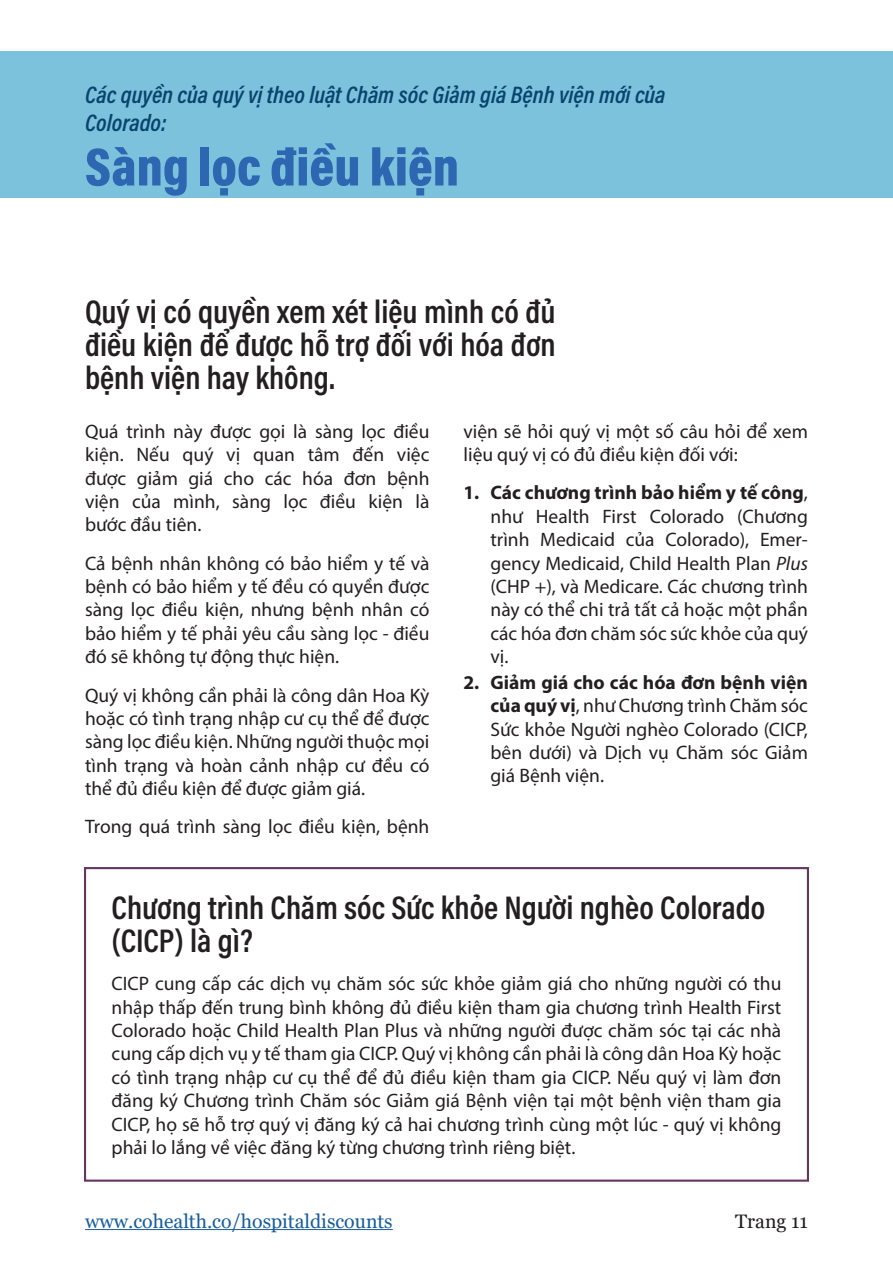
<style>
.page{position:relative;width:893px;height:1263px;background:#fff}
.page>*{position:absolute;margin:0;border:0;box-sizing:border-box;transform-origin:0 0}
.t1{font:900 54px "Acumin Pro Cond";color:#2d66b1}
.t2{font:600 33px/33px "Acumin Pro Cond";color:#231f20}
.t3{font:italic 600 24px/28.8px "Acumin Pro Cond";color:#07456e}
.t4{font:19.5px/23.4px "Myriad Pro";color:#231f20;text-align:justify}
.t5{font:19.5px "Georgia";color:#175d9e}
.t6{font:19.5px "Georgia";color:#231f20}
.s1{font-weight:700}
.s2{font-style:italic}
</style>
<div class="page">
<div style="left:0;top:51px;width:893px;height:147px;background:#7dc2dc"></div>
<div style="left:84px;top:867px;width:725px;height:315px;border:2px solid #653760"></div>
<hr style="left:85px;top:1229px;width:308px;height:1px;background:#175d9e">
<p class="t3" style="left:85px;top:79px;width:582px">Các quyền của quý vị theo luật Chăm sóc Giảm giá Bệnh viện mới của<br>Colorado:</p>
<h1 class="t1" style="left:85px;top:132px;width:376px">Sàng lọc điều kiện</h1>
<h2 class="t2" style="left:85px;top:294px;width:472px;text-align:justify">Quý vị có quyền xem xét liệu mình có đủ điều kiện để được hỗ trợ đối với hóa đơn bệnh viện hay không.</h2>
<p class="t4" style="left:463px;top:419px;width:346px">viện sẽ hỏi quý vị một số câu hỏi để xem liệu quý vị có đủ điều kiện đối với:</p>
<p class="t4" style="left:490px;top:481px;width:319px;text-indent:-27px"><span class="s1">1. Các chương trình bảo hiểm y tế công</span>, như Health First Colorado (Chương trình Medicaid của Colorado), Emer&shy;gency Medicaid, Child Health Plan <span class="s2">Plus </span>(CHP +), và Medicare. Các chương trình này có thể chi trả tất cả hoặc một phần các hóa đơn chăm sóc sức khỏe của quý vị.</p>
<p class="t4" style="left:490px;top:670px;width:319px;text-indent:-27px"><span class="s1">2. Giảm giá cho các hóa đơn bệnh viện của quý vị</span>, như Chương trình Chăm sóc Sức khỏe Người nghèo Colorado (CICP, bên dưới) và Dịch vụ Chăm sóc Giảm giá Bệnh viện.</p>
<p class="t4" style="left:85px;top:419px;width:346px">Quá trình này được gọi là sàng lọc điều kiện. Nếu quý vị quan tâm đến việc được giảm giá cho các hóa đơn bệnh viện của mình, sàng lọc điều kiện là bước đầu tiên.</p>
<p class="t4" style="left:85px;top:551px;width:346px">Cả bệnh nhân không có bảo hiểm y tế và bệnh có bảo hiểm y tế đều có quyền được sàng lọc điều kiện, nhưng bệnh nhân có bảo hiểm y tế phải yêu cầu sàng lọc - điều đó sẽ không tự động thực hiện.</p>
<p class="t4" style="left:85px;top:683px;width:346px">Quý vị không cần phải là công dân Hoa Kỳ hoặc có tình trạng nhập cư cụ thể để được sàng lọc điều kiện. Những người thuộc mọi tình trạng và hoàn cảnh nhập cư đều có thể đủ điều kiện để được giảm giá.</p>
<p class="t4" style="left:85px;top:815px;width:346px">Trong quá trình sàng lọc điều kiện, bệnh</p>
<h2 class="t2" style="left:112px;top:890px;width:655px">Chương trình Chăm sóc Sức khỏe Người nghèo Colorado (CICP) là gì?</h2>
<p class="t4" style="left:112px;top:972px;width:671px">CICP cung cấp các dịch vụ chăm sóc sức khỏe giảm giá cho những người có thu nhập thấp đến trung bình không đủ điều kiện tham gia chương trình Health First Colorado hoặc Child Health Plan Plus và những người được chăm sóc tại các nhà cung cấp dịch vụ y tế tham gia CICP. Quý vị không cần phải là công dân Hoa Kỳ hoặc có tình trạng nhập cư cụ thể để đủ điều kiện tham gia CICP. Nếu quý vị làm đơn đăng ký Chương trình Chăm sóc Giảm giá Bệnh viện tại một bệnh viện tham gia CICP, họ sẽ hỗ trợ quý vị đăng ký cả hai chương trình cùng một lúc - quý vị không phải lo lắng về việc đăng ký từng chương trình riêng biệt.</p>
<p class="t5" style="left:85px;top:1209px;width:309px">www.cohealth.co/hospitaldiscounts</p>
<p class="t6" style="left:735px;top:1209px;width:74px">Trang 11</p>
</div>
